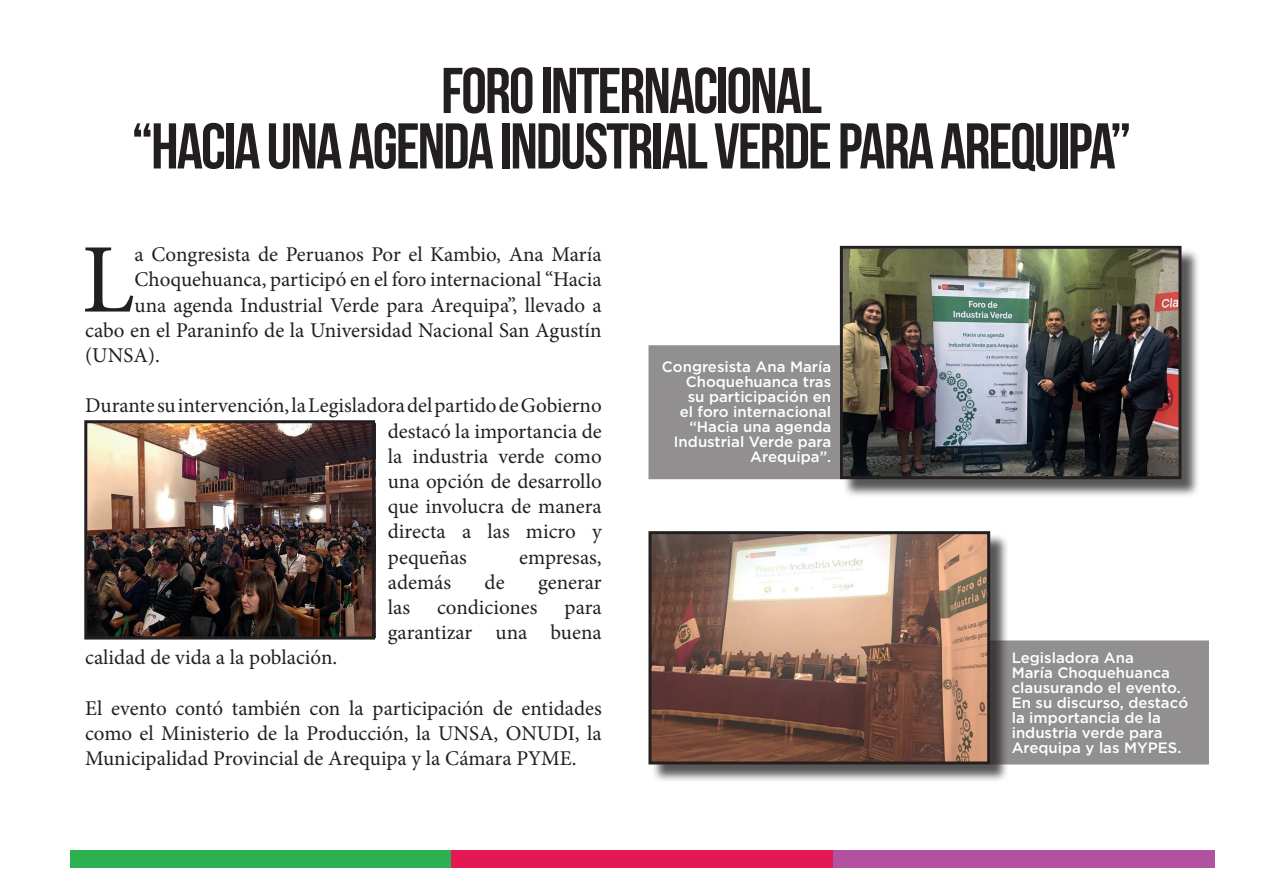
<style>
.page{position:relative;width:1263px;height:893px;background:#fff}
.page>*{position:absolute;margin:0;border:0;box-sizing:border-box;transform-origin:0 0}
.t1{font:98.55px "Minion Pro";color:#231f20}
.t2{font:64.5px/55.5px "Bebas Neue";letter-spacing:-.03em;color:#231f20;text-align:center}
.t3{font:21px/25.2px "Minion Pro";color:#231f20;text-align:justify}
.t4{font:500 15px/15px "Gotham";color:#fff;text-align:right}
</style>
<div class="page">
<div style="left:649px;top:346px;width:190px;height:132px;background:#918f8f"></div>
<div style="left:991px;top:641px;width:217px;height:123px;background:#918f8f"></div>
<div style="left:842px;top:248px;width:358px;height:250px;background:#231f20;opacity:.75"></div>
<img style="left:844px;top:250px;width:333px;height:225px">
<div style="left:840px;top:246px;width:341px;height:233px;border:3px solid #231f20"></div>
<div style="left:70px;top:850px;width:381px;height:17px;background:#2db050"></div>
<div style="left:451px;top:850px;width:382px;height:17px;background:#e41855"></div>
<div style="left:833px;top:850px;width:381px;height:17px;background:#b2519f"></div>
<img style="left:88px;top:424px;width:283px;height:211px">
<div style="left:84px;top:420px;width:291px;height:219px;border:3px solid #231f20"></div>
<div style="left:651px;top:533px;width:358px;height:250px;background:#231f20;opacity:.75"></div>
<img style="left:652px;top:535px;width:334px;height:225px">
<div style="left:648px;top:531px;width:342px;height:233px;border:3px solid #231f20"></div>
<h2 class="t2" style="left:132px;top:62px;width:1001px">FORO INTERNACIONAL<br>“HACIA UNA AGENDA INDUSTRIAL VERDE PARA AREQUIPA”</h2>
<h1 class="t1" style="left:81px;top:214px;width:55px">L</h1>
<p class="t3" style="left:134px;top:242px;width:469px">a Congresista de Peruanos Por el Kambio, Ana María</p>
<p class="t3" style="left:134px;top:267px;width:469px">Choquehuanca, participó en el foro internacional “Hacia</p>
<p class="t3" style="left:134px;top:292px;width:469px">una agenda Industrial Verde para Arequipa”, llevado a</p>
<p class="t3" style="left:85px;top:318px;width:518px">cabo en el Paraninfo de la Universidad Nacional San Agustín</p>
<p class="t3" style="left:85px;top:343px;width:76px">(UNSA).</p>
<p class="t3" style="left:388px;top:393px;width:215px;text-indent:-303px">Durante su intervención, la Legisladora del partido de Gobierno destacó la importancia de la industria verde como una opción de desarrollo que involucra de manera directa a las micro y pequeñas</p>
<p class="t3" style="left:519px;top:544px;width:84px">empresas,</p>
<p class="t3" style="left:388px;top:570px;width:65px">además</p>
<p class="t3" style="left:485px;top:570px;width:22px">de</p>
<p class="t3" style="left:538px;top:570px;width:65px">generar</p>
<p class="t3" style="left:388px;top:595px;width:24px">las</p>
<p class="t3" style="left:437px;top:595px;width:102px">condiciones</p>
<p class="t3" style="left:388px;top:595px;width:215px;text-align:right">para<br>garantizar una buena</p>
<p class="t3" style="left:85px;top:645px;width:254px">calidad de vida a la población.</p>
<p class="t3" style="left:85px;top:696px;width:518px">El evento contó también con la participación de entidades como el Ministerio de la Producción, la UNSA, ONUDI, la Municipalidad Provincial de Arequipa y la Cámara PYME.</p>
<p class="t4" style="left:662px;top:359px;width:171px">Congresista Ana María<br>Choquehuanca tras<br>su participación en<br>el foro internacional “Hacia una agenda<br>Industrial Verde para<br>Arequipa”.</p>
<p class="t4" style="left:1012px;top:649px;width:178px;text-align:left">Legisladora Ana<br>María Choquehuanca clausurando el evento.<br>En su discurso, destacó la importancia de la industria verde para<br>Arequipa y las MYPES.</p>
</div>
